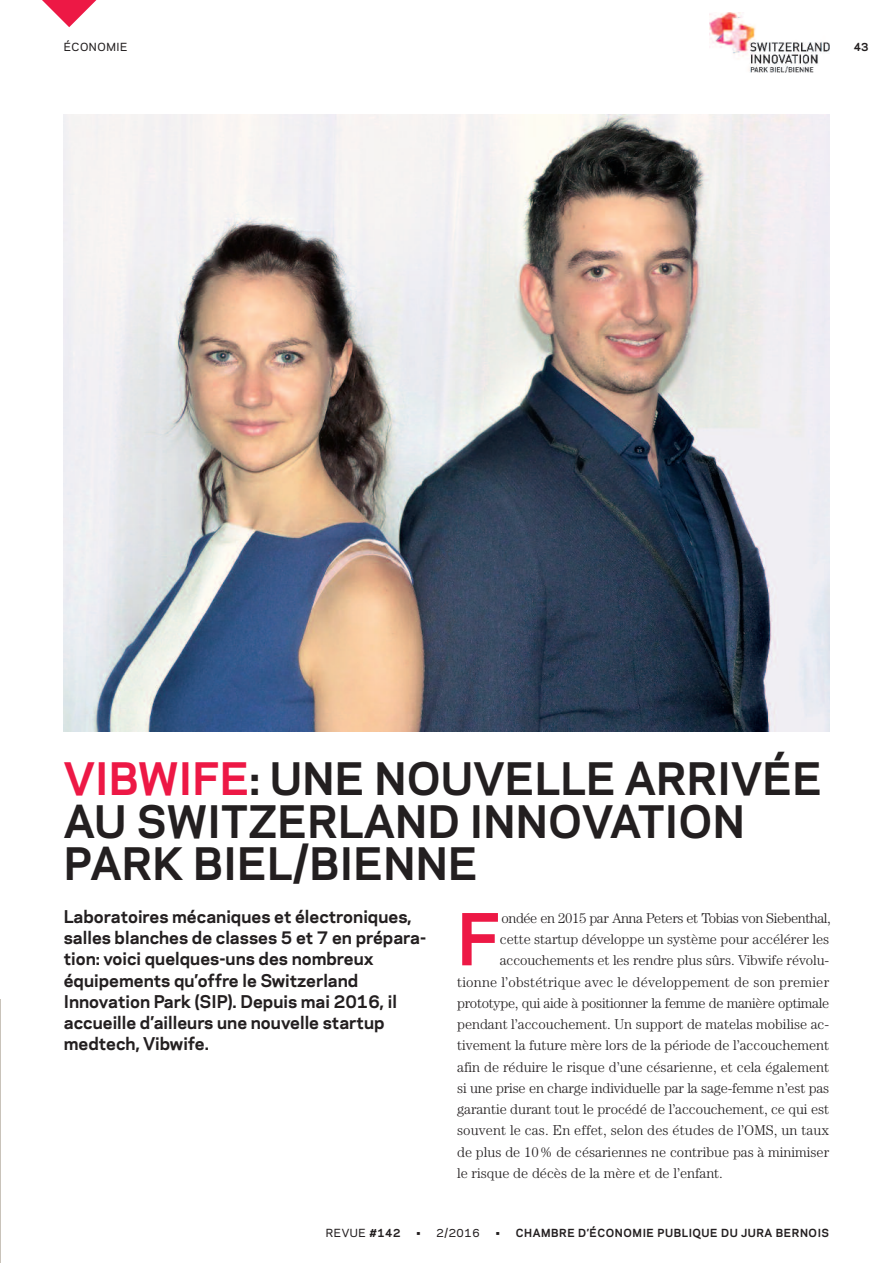
<style>
.page{position:relative;width:893px;height:1263px;background:#fff}
.page>*{position:absolute;margin:0;border:0;box-sizing:border-box;transform-origin:0 0}
.t1{font:700 67.05px "Galaxie Polaris";color:#ed1845}
.t2{font:700 42px/42.5px "Galaxie Polaris";letter-spacing:.005em;color:#231f20}
.t3{font:700 16.5px/21.3px "Galaxie Polaris";color:#231f20}
.t4{font:300 14.25px "Century";color:#231f20}
.t5{font:300 14.25px "Century";letter-spacing:-.02em;color:#231f20}
.t6{font:300 14.25px "Century";letter-spacing:-.03em;color:#231f20}
.t7{font:700 10.5px "Galaxie Polaris";letter-spacing:.05em;color:#231f20}
.t8{font:500 10.5px "Galaxie Polaris";letter-spacing:.05em;color:#231f20}
.s1{color:#ed1845}
.s2{font-weight:700}
.s3{font-weight:500}
</style>
<div class="page">
<img style="left:64px;top:115px;width:765px;height:616px">
<hr style="left:0;top:999px;width:1px;height:264px;background:#c9c3ba">
<img style="left:709px;top:13px;width:120px;height:59px">
<p class="t8" style="left:64px;top:43px;width:65px">ÉCONOMIE</p>
<p class="t7" style="left:854px;top:43px;width:16px">43</p>
<h2 class="t2" style="left:64px;top:762px;width:760px"><span class="s1">VIBWIFE</span>: UNE NOUVELLE ARRIVÉE<br>AU SWITZERLAND INNOVATION<br>PARK BIEL/BIENNE</h2>
<p class="t3" style="left:64px;top:907px;width:364px">Laboratoires mécaniques et électroniques, salles blanches de classes 5 et 7 en prépara&shy;tion: voici quelques-uns des nombreux équipements qu’offre le Switzerland Innovation Park (SIP). Depuis mai 2016, il accueille d’ailleurs une nouvelle startup medtech, Vibwife.</p>
<h1 class="t1" style="left:457px;top:913px;width:45px">F</h1>
<p class="t6" style="left:502px;top:913px;width:331px">ondée en 2015 par Anna Peters et Tobias von Siebenthal,</p>
<p class="t4" style="left:500px;top:934px;width:331px">cette startup développe un système pour accélérer les</p>
<p class="t4" style="left:500px;top:955px;width:331px">accouchements et les rendre plus sûrs. Vibwife révolu-</p>
<p class="t4" style="left:457px;top:977px;width:374px">tionne l’obstétrique avec le développement de son premier</p>
<p class="t5" style="left:457px;top:998px;width:374px">prototype, qui aide à positionner la femme de manière optimale</p>
<p class="t4" style="left:457px;top:1019px;width:374px">pendant l’accouchement. Un support de matelas mobilise ac-</p>
<p class="t4" style="left:457px;top:1040px;width:374px">tivement la future mère lors de la période de l’accouchement</p>
<p class="t4" style="left:457px;top:1062px;width:374px">afin de réduire le risque d’une césarienne, et cela également</p>
<p class="t4" style="left:457px;top:1083px;width:374px">si une prise en charge individuelle par la sage-femme n’est pas</p>
<p class="t4" style="left:457px;top:1104px;width:374px">garantie durant tout le procédé de l’accouchement, ce qui est</p>
<p class="t4" style="left:457px;top:1125px;width:374px">souvent le cas. En effet, selon des études de l’OMS, un taux</p>
<p class="t4" style="left:457px;top:1147px;width:374px">de plus de 10% de césariennes ne contribue pas à minimiser</p>
<p class="t4" style="left:457px;top:1168px;width:267px">le risque de décès de la mère et de l’enfant.</p>
<p class="t8" style="left:326px;top:1229px;width:76px">REVUE <span class="s2">#142</span></p>
<p class="t8" style="left:416px;top:1229px;width:65px">• 2/2016</p>
<p class="t7" style="left:496px;top:1229px;width:335px"><span class="s3">•</span> CHAMBRE D’ÉCONOMIE PUBLIQUE DU JURA BERNOIS</p>
</div>
